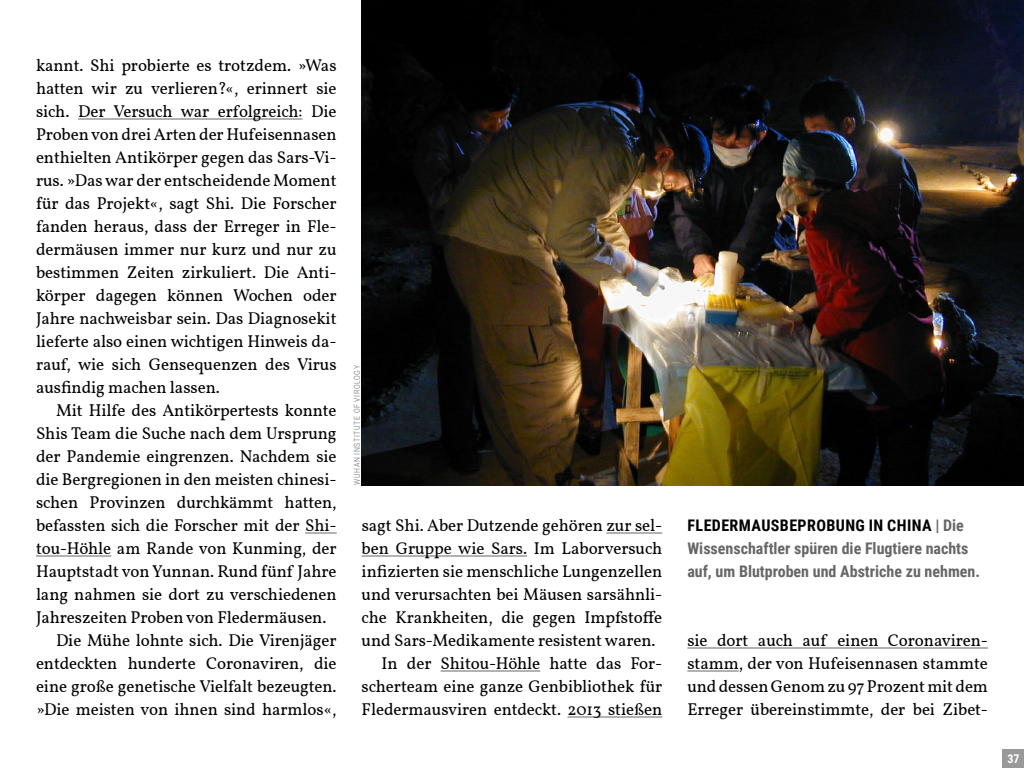
<style>
.page{position:relative;width:1024px;height:768px;background:#fff}
.page>*{position:absolute;margin:0;border:0;box-sizing:border-box;transform-origin:0 0}
.GT_Einzug{font:17px/23px "Vollkorn";letter-spacing:-.005em;color:#000;text-align:justify}
.BU{font:700 16px/23px "Roboto Condensed";color:#666}
.t1{font:700 12px "Roboto Condensed";color:#fff}
.Bildnachweis{font:300 8px "Roboto Condensed";letter-spacing:.075em;color:#666}
.s1{color:#000}
</style>
<div class="page">
<hr style="left:78px;top:119px;width:224px;height:1px;background:#666">
<hr style="left:305px;top:533px;width:32px;height:1px;background:#666">
<hr style="left:36px;top:556px;width:75px;height:1px;background:#666">
<hr style="left:606px;top:533px;width:56px;height:1px;background:#666">
<hr style="left:362px;top:556px;width:165px;height:1px;background:#666">
<hr style="left:441px;top:671px;width:99px;height:1px;background:#666">
<hr style="left:567px;top:717px;width:95px;height:1px;background:#666">
<hr style="left:687px;top:648px;width:301px;height:1px;background:#666">
<hr style="left:687px;top:671px;width:52px;height:1px;background:#666">
<img style="left:362px;top:0;width:662px;height:485px">
<div style="left:1003px;top:749px;width:21px;height:19px;background:#999"></div>
<p class="GT_Einzug" style="left:36px;top:54px;width:302px">kannt. Shi probierte es trotzdem. »Was hatten wir zu verlieren?«, erinnert sie sich. Der Versuch war erfolgreich: Die Proben von drei Arten der Hufeisennasen enthielten Antikörper gegen das Sars-Vi&shy;rus. »Das war der entscheidende Moment für das Projekt«, sagt Shi. Die Forscher fanden heraus, dass der Erreger in Fle&shy;dermäusen immer nur kurz und nur zu bestimmen Zeiten zirkuliert. Die Anti&shy;körper dagegen können Wochen oder Jahre nachweisbar sein. Das Diagnosekit lieferte also einen wichtigen Hinweis da&shy;rauf, wie sich Gensequenzen des Virus ausfindig machen lassen.</p>
<p class="GT_Einzug" style="left:36px;top:399px;width:302px;text-indent:20px">Mit Hilfe des Antikörpertests konnte Shis Team die Suche nach dem Ursprung der Pandemie eingrenzen. Nachdem sie die Bergregionen in den meisten chinesi&shy;schen Provinzen durchkämmt hatten, befassten sich die Forscher mit der Shi&shy;tou-Höhle am Rande von Kunming, der Hauptstadt von Yunnan. Rund fünf Jahre lang nahmen sie dort zu verschiedenen Jahreszeiten Proben von Fledermäusen.</p>
<p class="GT_Einzug" style="left:36px;top:629px;width:302px;text-indent:20px">Die Mühe lohnte sich. Die Virenjäger entdeckten hunderte Coronaviren, die eine große genetische Vielfalt bezeugten. »Die meisten von ihnen sind harmlos«,</p>
<p class="Bildnachweis" style="left:351px;top:485px;width:121px;rotate:-90deg">WUHAN INSTITUTE OF VIROLOGY</p>
<p class="GT_Einzug" style="left:362px;top:514px;width:302px">sagt Shi. Aber Dutzende gehören zur sel&shy;ben Gruppe wie Sars. Im Laborversuch infizierten sie menschliche Lungenzellen und verursachten bei Mäusen sarsähnli&shy;che Krankheiten, die gegen Impfstoffe und Sars-Medikamente resistent waren.</p>
<p class="GT_Einzug" style="left:362px;top:652px;width:302px;text-indent:20px">In der Shitou-Höhle hatte das For&shy;scherteam eine ganze Genbibliothek für Fledermausviren entdeckt. 2013 stießen</p>
<p class="BU" style="left:687px;top:513px;width:294px"><span class="s1">FLEDERMAUSBEPROBUNG IN CHINA</span> | Die<br>Wissenschaftler spüren die Flugtiere nachts auf, um Blutproben und Abstriche zu nehmen.</p>
<p class="GT_Einzug" style="left:687px;top:629px;width:302px">sie dort auch auf einen Coronaviren&shy;stamm, der von Hufeisennasen stammte und dessen Genom zu 97 Prozent mit dem Erreger übereinstimmte, der bei Zibet-</p>
<p class="t1" style="left:1007px;top:750px;width:14px">37</p>
</div>
